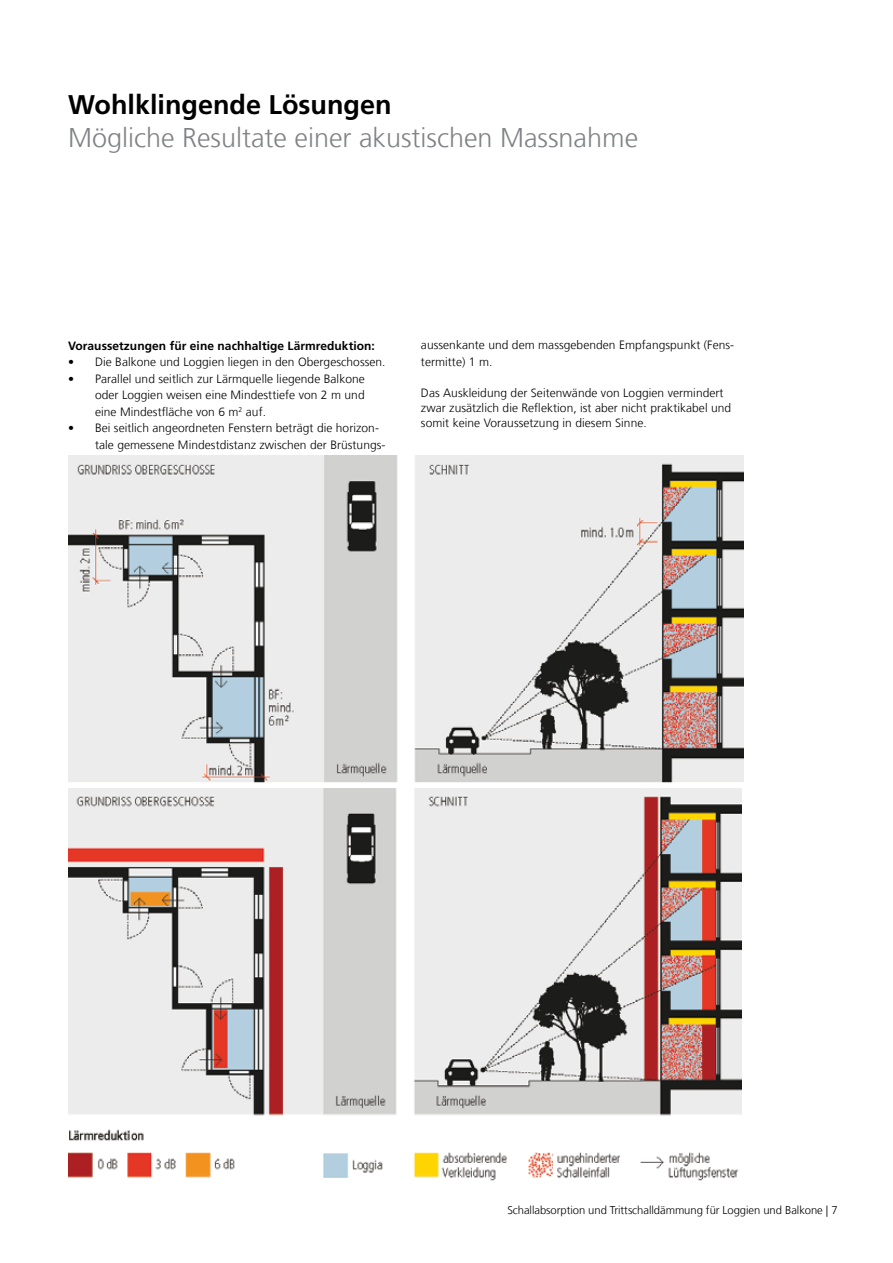
<style>
.page{position:relative;width:893px;height:1263px;background:#fff}
.page>*{position:absolute;margin:0;border:0;box-sizing:border-box;transform-origin:0 0}
.t1{font:300 27px "Sto Frutiger";color:#808285}
.t2{font:700 27px "Sto Frutiger";color:#000}
.t3{font:300 12px/16.5px "Sto Frutiger";letter-spacing:.005em;color:#000}
.t4{font:700 12px "Sto Frutiger";letter-spacing:.005em;color:#000}
.t5{font:300 11.25px "Sto Frutiger";letter-spacing:-.005em;color:#000}
</style>
<div class="page">
<img style="left:68px;top:456px;width:675px;height:326px">
<img style="left:68px;top:789px;width:674px;height:392px">
<h1 class="t2" style="left:68px;top:89px;width:325px">Wohlklingende Lösungen</h1>
<h1 class="t1" style="left:68px;top:122px;width:572px">Mögliche Resultate einer akustischen Massnahme</h1>
<p class="t4" style="left:68px;top:339px;width:308px">Voraussetzungen für eine nachhaltige Lärmreduktion:</p>
<p class="t3" style="left:68px;top:354px;width:319px">• Die Balkone und Loggien liegen in den Obergeschossen.</p>
<p class="t3" style="left:95px;top:371px;width:271px;text-align:justify;text-indent:-27px">• Parallel und seitlich zur Lärmquelle liegende Balkone oder Loggien weisen eine Mindesttiefe von 2 m und eine Mindestfläche von 6 m<sup>2</sup> auf.</p>
<p class="t3" style="left:95px;top:420px;width:292px;text-indent:-27px">• Bei seitlich angeordneten Fenstern beträgt die horizon&shy;tale gemessene Mindestdistanz zwischen der Brüstungs-</p>
<p class="t3" style="left:421px;top:337px;width:315px">aussenkante und dem massgebenden Empfangspunkt (Fens&shy;termitte) 1 m.</p>
<p class="t3" style="left:421px;top:386px;width:312px;line-height:15px">Das Auskleidung der Seitenwände von Loggien vermindert zwar zusätzlich die Reflektion, ist aber nicht praktikabel und somit keine Voraussetzung in diesem Sinne.</p>
<p class="t5" style="left:507px;top:1204px;width:332px">Schallabsorption und Trittschalldämmung für Loggien und Balkone | 7</p>
</div>
